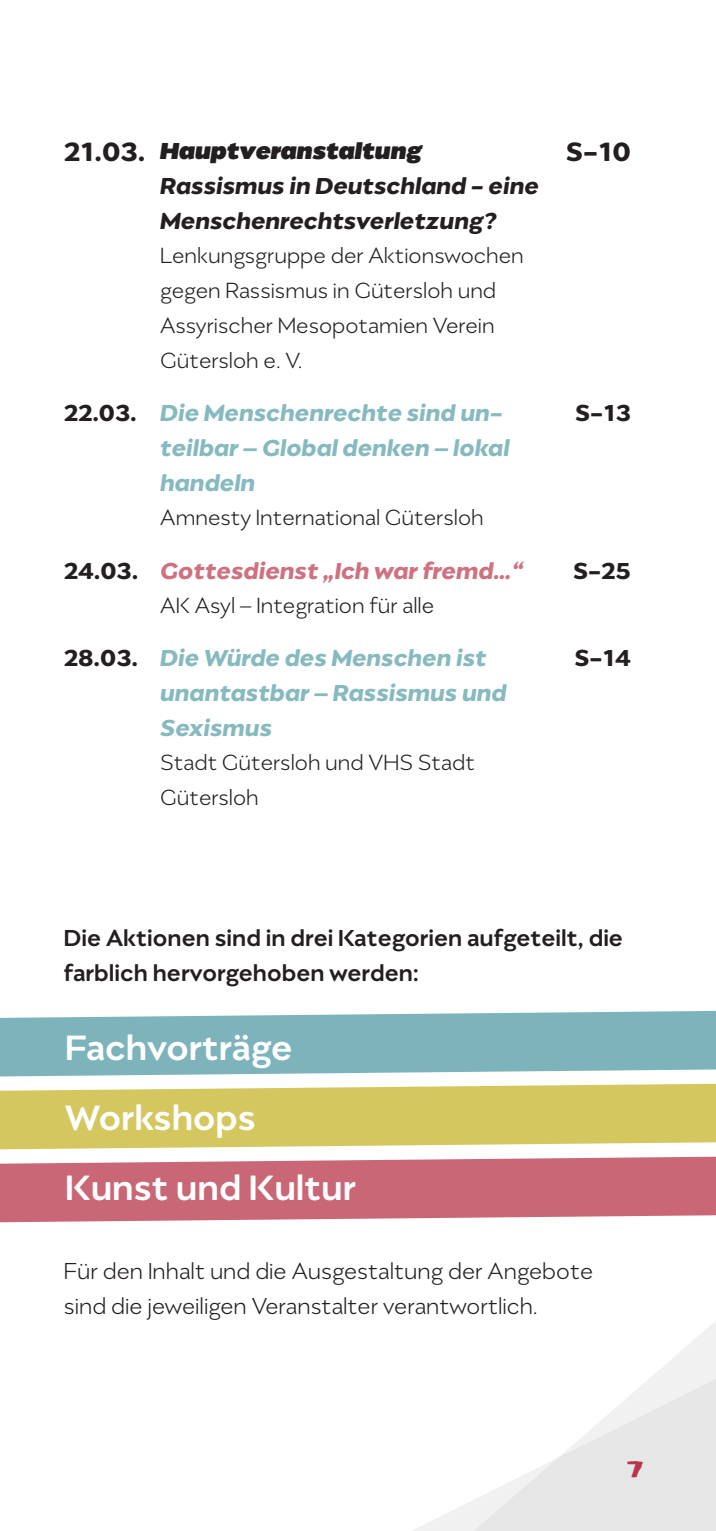
<style>
.page{position:relative;width:716px;height:1531px;background:#fff}
.page>*{position:absolute;margin:0;border:0;box-sizing:border-box;transform-origin:0 0}
.Fließtext{font:500 40px "Migrena Grotesque";color:#fff}
.t1{font:40px "Dokdo";color:#b9354a}
.Fließtext-2{font:600 30px "Migrena Grotesque";color:#231f20}
.Fließtext-3{font:italic 600 26.25px/35px "Migrena Grotesque";color:#86bac0}
.Fließtext-4{font:300 26.25px/35px "Migrena Grotesque";color:#231f20}
.Fließtext-5{font:500 26.25px/35px "Migrena Grotesque";color:#231f20}
.Fließtext-6{font:italic 600 26.25px/35px "Migrena Grotesque";color:#231f20}
.Fließtext-7{font:600 26.25px "Migrena Grotesque";color:#231f20}
.Fließtext-8{font:italic 600 26.25px "Migrena Grotesque";color:#ce7180}
.Fließtext-9{font:300 25px/35px "Migrena Grotesque";color:#231f20}
.s1{font-weight:900}
</style>
<div class="page">
<svg style="left:412px;top:1500px;width:62px;height:31px;fill:#f2f2f2"></svg>
<svg style="left:474px;top:1321px;width:242px;height:210px"></svg>
<svg style="left:0;top:1010px;width:716px;height:67px;background:#8dbdc3"></svg>
<svg style="left:0;top:1083px;width:716px;height:67px;background:#dace73"></svg>
<svg style="left:0;top:1156px;width:716px;height:67px;background:#d07a88"></svg>
<p class="Fließtext-2" style="left:64px;top:134px;width:83px">21.03.</p>
<p class="Fließtext-6" style="left:160px;top:133px;width:380px"><span class="s1">Hauptveranstaltung<br></span>Rassismus in Deutschland - eine<br>Menschenrechtsverletzung?</p>
<p class="Fließtext-2" style="left:566px;top:134px;width:66px">S-10</p>
<p class="Fließtext-9" style="left:160px;top:237px;width:365px">Lenkungsgruppe der Aktionswochen gegen Rassismus in Gütersloh und<br>Assyrischer Mesopotamien Verein<br>Gütersloh e. V.</p>
<p class="Fließtext-7" style="left:64px;top:397px;width:75px">22.03.</p>
<p class="Fließtext-3" style="left:160px;top:396px;width:351px">Die Menschenrechte sind un&shy;teilbar – Global denken – lokal handeln</p>
<p class="Fließtext-7" style="left:575px;top:397px;width:57px">S-13</p>
<p class="Fließtext-9" style="left:160px;top:500px;width:325px">Amnesty International Gütersloh</p>
<p class="Fließtext-7" style="left:64px;top:555px;width:76px">24.03.</p>
<p class="Fließtext-8" style="left:160px;top:555px;width:364px">Gottesdienst „Ich war fremd…“</p>
<p class="Fließtext-7" style="left:573px;top:555px;width:59px">S-25</p>
<p class="Fließtext-9" style="left:160px;top:587px;width:275px">AK Asyl – Integration für alle</p>
<p class="Fließtext-7" style="left:64px;top:642px;width:76px">28.03.</p>
<p class="Fließtext-3" style="left:160px;top:641px;width:348px">Die Würde des Menschen ist unantastbar – Rassismus und<br>Sexismus</p>
<p class="Fließtext-7" style="left:574px;top:642px;width:58px">S-14</p>
<p class="Fließtext-9" style="left:160px;top:745px;width:316px">Stadt Gütersloh und VHS Stadt<br>Gütersloh</p>
<p class="Fließtext-5" style="left:64px;top:920px;width:561px">Die Aktionen sind in drei Kategorien aufgeteilt, die farblich hervorgehoben werden:</p>
<p class="Fließtext" style="left:65px;top:1024px;width:229px">Fachvorträge</p>
<p class="Fließtext" style="left:65px;top:1094px;width:192px">Workshops</p>
<p class="Fließtext" style="left:65px;top:1164px;width:292px">Kunst und Kultur</p>
<p class="Fließtext-4" style="left:64px;top:1253px;width:531px">Für den Inhalt und die Ausgestaltung der Angebote sind die jeweiligen Veranstalter verantwortlich.</p>
<h1 class="t1" style="left:625px;top:1450px;width:21px">7</h1>
</div>
